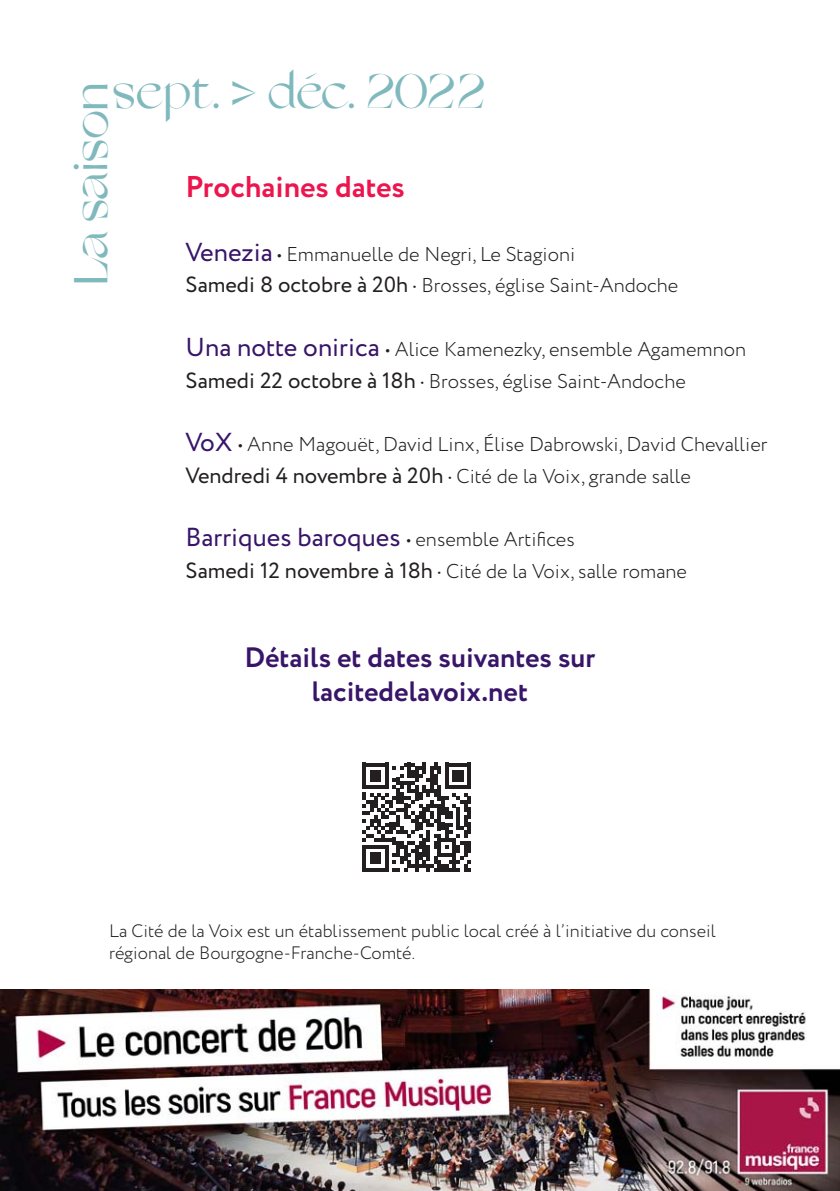
<style>
.page{position:relative;width:840px;height:1191px;background:#fff}
.page>*{position:absolute;margin:0;border:0;box-sizing:border-box;transform-origin:0 0}
.t1{font:48px "Grand Slang B Side";letter-spacing:-.01em;color:#7fb9bd}
.t2{font:700 30px "Circe";color:#ed154e}
.t3{font:700 28px/33.6px "Circe";color:#381569;text-align:center}
.t4{font:26px "Circe";color:#381569}
.t5{font:300 20px "Circe";color:#231f20}
.t6{font:300 18px/21.6px "Circe";color:#231f20}
.s1{font-family:"Grand Slang"}
.s2{font-weight:400;font-size:26px;color:#381569}
.s3{font-weight:400}
.s4{font-weight:400;font-size:22px}
.s5{font-size:20px;color:#231f20}
.s6{font-weight:300;font-size:20px;color:#231f20}
</style>
<div class="page">
<img style="left:1px;top:989px;width:838px;height:202px">
<svg style="left:362px;top:762px;width:109px;height:109px"></svg>
<p class="t1" style="left:113px;top:65px;width:373px">sept. <span class="s1">&gt;</span> déc. 2022</p>
<p class="t1" style="left:64px;top:286px;width:207px;rotate:-90deg">La saison</p>
<p class="t2" style="left:185px;top:167px;width:221px">Prochaines dates</p>
<p class="t5" style="left:185px;top:241px;width:391px"><span class="s2">Venezia</span> <span class="s3">•</span> Emmanuelle de Negri, Le Stagioni</p>
<p class="t5" style="left:185px;top:272px;width:494px"><span class="s4">Samedi 8 octobre à 20h</span> • Brosses, église Saint-Andoche</p>
<p class="t5" style="left:185px;top:336px;width:561px"><span class="s2">Una notte onirica</span> <span class="s3">•</span> Alice Kamenezky, ensemble Agamemnon</p>
<p class="t5" style="left:185px;top:367px;width:501px"><span class="s4">Samedi 22 octobre à 18h</span> • Brosses, église Saint-Andoche</p>
<p class="t5" style="left:185px;top:431px;width:583px"><span class="s2">VoX</span> <span class="s3">•</span> Anne Magouët, David Linx, Élise Dabrowski, David Chevallier</p>
<p class="t5" style="left:185px;top:462px;width:506px"><span class="s4">Vendredi 4 novembre à 20h</span> • Cité de la Voix, grande salle</p>
<p class="t4" style="left:185px;top:520px;width:390px">Barriques baroques <span class="s5">•</span> <span class="s6">ensemble Artifices</span></p>
<p class="t5" style="left:185px;top:557px;width:502px"><span class="s4">Samedi 12 novembre à 18h</span> • Cité de la Voix, salle romane</p>
<p class="t3" style="left:244px;top:642px;width:352px">Détails et dates suivantes sur lacitedelavoix.net</p>
<p class="t6" style="left:109px;top:920px;width:608px">La Cité de la Voix est un établissement public local créé à l’initiative du conseil régional de Bourgogne-Franche-Comté.</p>
</div>
